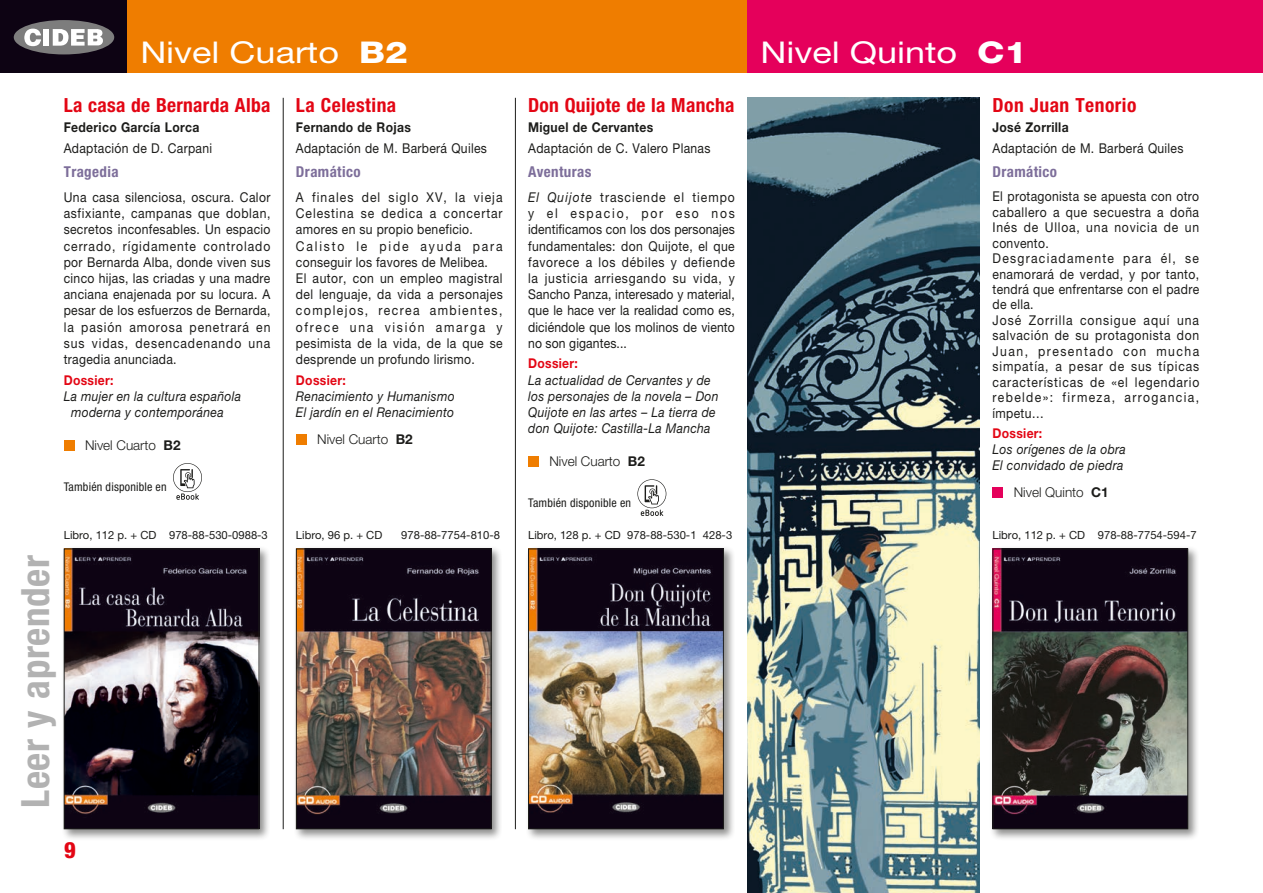
<style>
.page{position:relative;width:1263px;height:893px;background:#fff}
.page>*{position:absolute;margin:0;border:0;box-sizing:border-box;transform-origin:0 0}
.t1{font:700 condensed 39px "Helvetica Neue LT Std";letter-spacing:.015em;color:#b2b2b2}
.t2{font:30px "Helvetica Neue LT Std";color:#fff;scale:1.2 1}
.t3{font:800 condensed 22.5px "Helvetica Neue LT Std";color:#e30614}
.t4{font:700 condensed 19.5px "Helvetica Neue LT Std";letter-spacing:.015em;color:#e30614}
.t5{font:700 condensed 15px "Helvetica Neue LT Std";letter-spacing:.025em;color:#7d6e9a}
.t6{font:13.5px/16.2px "Helvetica Neue LT Std";letter-spacing:.04em;color:#1d1d1b;scale:.9 1}
.t7{font:13.5px/15.5px "Helvetica Neue LT Std";letter-spacing:.06em;color:#1d1d1b;scale:.9 1}
.t8{font:italic 13.5px/16.2px "Helvetica Neue LT Std";letter-spacing:.025em;color:#1d1d1b;scale:.9 1}
.t9{font:300 13.5px "Helvetica Neue LT Std";color:#1d1d1b}
.t10{font:700 13.5px "Helvetica Neue LT Std";letter-spacing:.025em;color:#e30614;scale:.9 1}
.t11{font:condensed 12px "Helvetica Neue LT Std";letter-spacing:.015em;color:#1d1d1b}
.t12{font:11.25px "Helvetica Neue LT Std";color:#1d1d1b}
.s1{font-weight:800}
.s2{font-weight:700}
.s3{font-weight:700;font-style:normal;color:#e30614}
.s4{font-style:italic}
</style>
<div class="page">
<div style="left:64px;top:440px;width:10px;height:11px;background:#ef7d00"></div>
<svg style="left:173px;top:463px;width:29px;height:37px"></svg>
<div style="left:296px;top:434px;width:11px;height:10px;background:#ef7d00"></div>
<div style="left:528px;top:456px;width:11px;height:11px;background:#ef7d00"></div>
<svg style="left:637px;top:479px;width:29px;height:37px"></svg>
<div style="left:992px;top:487px;width:11px;height:11px;background:#e5005b"></div>
<hr style="left:283px;top:98px;width:1px;height:731px;background:#1d1d1b">
<hr style="left:515px;top:98px;width:1px;height:731px;background:#1d1d1b">
<div style="left:0;top:0;width:128px;height:72px;background:#0d0313"></div>
<div style="left:128px;top:0;width:1135px;height:72px;background:#ef7d00"></div>
<div style="left:747px;top:0;width:516px;height:72px;background:#e5005b"></div>
<div style="left:990px;top:546px;width:210px;height:295px;background:#1d1d1b;opacity:.5"></div>
<img style="left:994px;top:551px;width:192px;height:276px">
<div style="left:992px;top:549px;width:196px;height:280px;border:1px solid #1d1d1b"></div>
<div style="left:525px;top:546px;width:210px;height:295px;background:#1d1d1b;opacity:.5"></div>
<img style="left:530px;top:551px;width:192px;height:276px">
<div style="left:528px;top:549px;width:196px;height:280px;border:1px solid #1d1d1b"></div>
<div style="left:293px;top:546px;width:210px;height:295px;background:#1d1d1b;opacity:.5"></div>
<img style="left:298px;top:551px;width:192px;height:276px">
<div style="left:296px;top:549px;width:196px;height:280px;border:1px solid #1d1d1b"></div>
<div style="left:61px;top:546px;width:210px;height:295px;background:#1d1d1b;opacity:.5"></div>
<img style="left:66px;top:551px;width:191px;height:276px">
<div style="left:64px;top:549px;width:195px;height:280px;border:1px solid #1d1d1b"></div>
<div style="left:14px;top:20px;width:100px;height:34px;background:#7d7d7d;border-radius:50%"></div>
<svg style="left:53px;top:29px;width:50px;height:17px"></svg>
<div style="left:44px;top:29px;width:5px;height:17px;background:#fff"></div>
<svg style="left:24px;top:29px;width:17px;height:17px"></svg>
<img style="left:747px;top:98px;width:233px;height:795px">
<p class="t2" style="left:140px;top:34px;width:224px">Nivel Cuarto <span class="s1">B2</span></p>
<p class="t2" style="left:760px;top:34px;width:224px">Nivel Quinto <span class="s1">C1</span></p>
<p class="t4" style="left:64px;top:93px;width:208px">La casa de Bernarda Alba</p>
<p class="t6" style="left:64px;top:117px;width:166px;line-height:20.4px"><span class="s2">Federico García Lorca<br></span>Adaptación de D. Carpani</p>
<p class="t5" style="left:64px;top:163px;width:56px">Tragedia</p>
<p class="t6" style="left:64px;top:189px;width:231px;text-align:justify">Una casa silenciosa, oscura. Calor asfixiante, campanas que doblan, secretos inconfesables. Un espacio cerrado, rígidamente controlado por Bernarda Alba, donde viven sus cinco hijas, las criadas y una madre anciana enajenada por su locura. A pesar de los esfuerzos de Bernarda, la pasión amorosa penetrará en sus vidas, desencadenando una tragedia anunciada.</p>
<p class="t10" style="left:64px;top:371px;width:57px">Dossier:</p>
<p class="t8" style="left:64px;top:388px;width:198px">La mujer en la cultura española</p>
<p class="t8" style="left:71px;top:404px;width:171px">moderna y contemporánea</p>
<p class="t9" style="left:85px;top:437px;width:97px">Nivel Cuarto <span class="s2">B2</span></p>
<p class="t11" style="left:64px;top:480px;width:104px">También disponible en</p>
<p class="t12" style="left:64px;top:528px;width:206px">Libro, 112 p. + CD 978-88-530-0988-3</p>
<p class="t1" style="left:12px;top:808px;width:254px;rotate:-90deg">Leer y aprender</p>
<p class="t3" style="left:64px;top:836px;width:13px">9</p>
<p class="t4" style="left:296px;top:93px;width:102px">La Celestina</p>
<p class="t6" style="left:296px;top:117px;width:214px;line-height:20.4px"><span class="s2">Fernando de Rojas<br></span>Adaptación de M. Barberá Quiles</p>
<p class="t5" style="left:296px;top:163px;width:66px">Dramático</p>
<p class="t6" style="left:296px;top:189px;width:231px">A finales del siglo XV, la vieja<br>Celestina se dedica a concertar amores en su propio beneficio.<br>Calisto le pide ayuda para conseguir los favores de Melibea.<br>El autor, con un empleo magistral del lenguaje, da vida a personajes complejos, recrea ambientes, ofrece una visión amarga y pesimista de la vida, de la que se desprende un profundo lirismo.</p>
<p class="t8" style="left:296px;top:371px;width:178px"><span class="s3">Dossier:<br></span>Renacimiento y Humanismo<br>El jardín en el Renacimiento</p>
<p class="t9" style="left:317px;top:431px;width:97px">Nivel Cuarto <span class="s2">B2</span></p>
<p class="t12" style="left:296px;top:528px;width:88px">Libro, 96 p. + CD</p>
<p class="t12" style="left:401px;top:528px;width:100px">978-88-7754-810-8</p>
<p class="t4" style="left:528px;top:93px;width:208px">Don Quijote de la Mancha</p>
<p class="t6" style="left:528px;top:117px;width:204px;line-height:20.4px"><span class="s2">Miguel de Cervantes<br></span>Adaptación de C. Valero Planas</p>
<p class="t5" style="left:528px;top:163px;width:65px">Aventuras</p>
<p class="t6" style="left:528px;top:189px;width:231px;text-align:justify"><span class="s4">El Quijote</span> trasciende el tiempo y el espacio, por eso nos identificamos con los dos personajes fundamentales: don Quijote, el que favorece a los débiles y defiende la justicia arriesgando su vida, y Sancho Panza, interesado y material, que le hace ver la realidad como es, diciéndole que los molinos de viento no son gigantes...</p>
<p class="t8" style="left:528px;top:355px;width:213px"><span class="s3">Dossier:<br></span>La actualidad de Cervantes y de los personajes de la novela – Don<br>Quijote en las artes – La tierra de don Quijote: Castilla-La Mancha</p>
<p class="t9" style="left:549px;top:453px;width:97px">Nivel Cuarto <span class="s2">B2</span></p>
<p class="t11" style="left:528px;top:496px;width:104px">También disponible en</p>
<p class="t12" style="left:528px;top:528px;width:206px">Libro, 128 p. + CD 978-88-530-1 428-3</p>
<p class="t4" style="left:992px;top:93px;width:145px">Don Juan Tenorio</p>
<p class="t6" style="left:992px;top:117px;width:214px;line-height:20.4px"><span class="s2">José Zorrilla<br></span>Adaptación de M. Barberá Quiles</p>
<p class="t5" style="left:992px;top:163px;width:66px">Dramático</p>
<p class="t7" style="left:992px;top:189px;width:231px">El protagonista se apuesta con otro caballero a que secuestra a doña<br>Inés de Ulloa, una novicia de un convento.<br>Desgraciadamente para él, se enamorará de verdad, y por tanto, tendrá que enfrentarse con el padre de ella.<br>José Zorrilla consigue aquí una salvación de su protagonista don<br>Juan, presentado con mucha simpatía, a pesar de sus típicas características de «el legendario rebelde»: firmeza, arrogancia, ímpetu…</p>
<p class="t8" style="left:992px;top:425px;width:150px"><span class="s3">Dossier:<br></span>Los orígenes de la obra<br>El convidado de piedra</p>
<p class="t9" style="left:1014px;top:484px;width:97px">Nivel Quinto <span class="s2">C1</span></p>
<p class="t12" style="left:992px;top:528px;width:206px">Libro, 112 p. + CD 978-88-7754-594-7</p>
</div>
